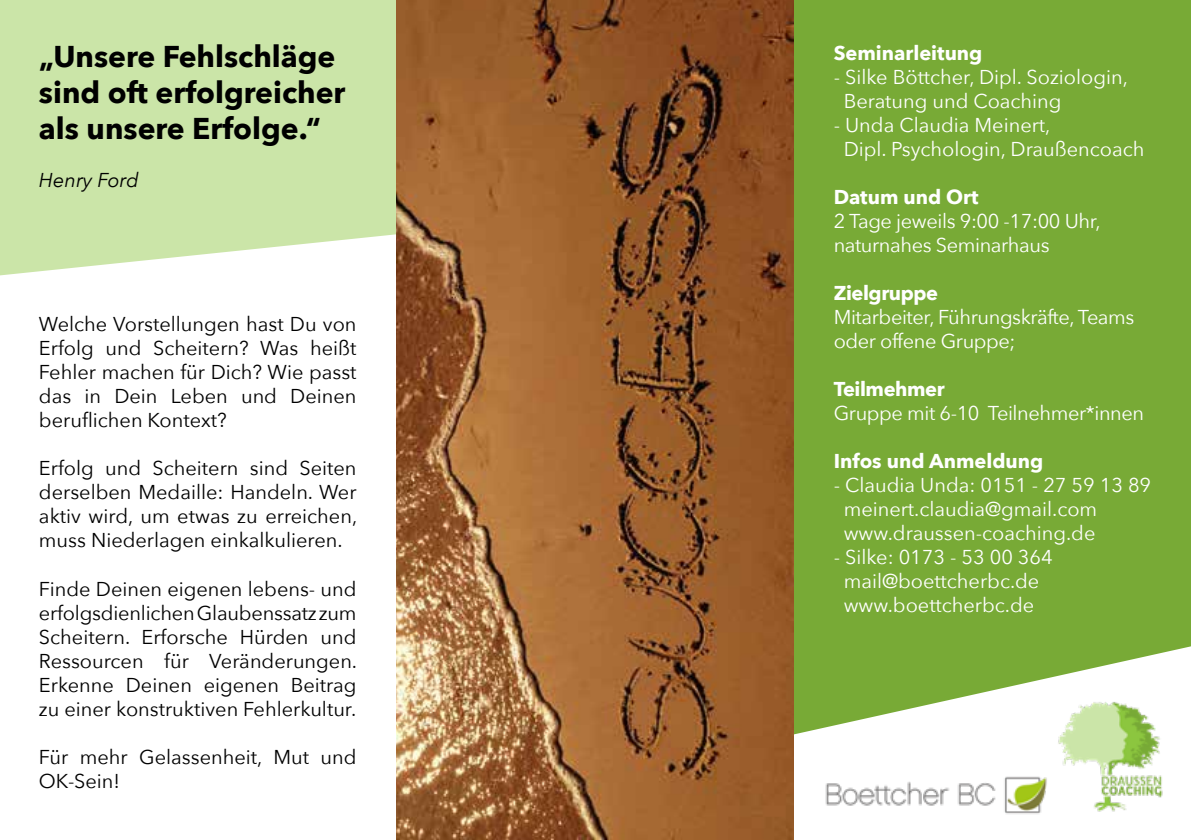
<style>
.page{position:relative;width:1191px;height:840px;background:#fff}
.page>*{position:absolute;margin:0;border:0;box-sizing:border-box;transform-origin:0 0}
.t1{font:700 30px/36px "Avenir Next";color:#000}
.t2{font:20px/24px "Avenir Next";color:#000;text-align:justify}
.t3{font:20px/24px "Avenir Next";color:#fff}
.t4{font:20px/24px "Avenir Next";letter-spacing:-.02em;color:#fff}
.t5{font:700 20px "Avenir Next";color:#fff}
.t6{font:700 20px "Avenir Next";letter-spacing:-.02em;color:#fff}
.t7{font:italic 20px "Avenir Next";color:#000}
</style>
<div class="page">
<svg style="left:0;top:0;width:396px;height:275px;background:#cee6ae"></svg>
<div style="left:793px;top:0;width:398px;height:736px;background:#78aa36"></div>
<img style="left:1034px;top:682px;width:140px;height:130px">
<img style="left:396px;top:0;width:397px;height:839px">
<img style="left:825px;top:765px;width:242px;height:49px">
<h1 class="t1" style="left:39px;top:38px;width:308px">„Unsere Fehlschläge sind oft erfolgreicher als unsere Erfolge.“</h1>
<p class="t7" style="left:39px;top:163px;width:101px">Henry Ford</p>
<p class="t2" style="left:39px;top:311px;width:319px">Welche Vorstellungen hast Du von Erfolg und Scheitern? Was heißt Fehler machen für Dich? Wie passt das in Dein Leben und Deinen beruflichen Kontext?</p>
<p class="t2" style="left:39px;top:455px;width:320px">Erfolg und Scheitern sind Seiten derselben Medaille: Handeln. Wer aktiv wird, um etwas zu erreichen, muss Niederlagen einkalkulieren.</p>
<p class="t2" style="left:39px;top:575px;width:320px">Finde Deinen eigenen lebens- und erfolgsdienlichen Glaubenssatz zum Scheitern. Erforsche Hürden und Ressourcen für Veränderungen.<br>Erkenne Deinen eigenen Beitrag zu einer konstruktiven Fehlerkultur.</p>
<p class="t2" style="left:39px;top:743px;width:319px">Für mehr Gelassenheit, Mut und<br>OK-Sein!</p>
<p class="t5" style="left:833px;top:35px;width:150px">Seminarleitung</p>
<p class="t3" style="left:843px;top:64px;width:286px;text-indent:-10px">- Silke Böttcher, Dipl. Soziologin,<br>Beratung und Coaching</p>
<p class="t3" style="left:843px;top:112px;width:302px;text-indent:-10px">- Unda Claudia Meinert,<br>Dipl. Psychologin, Draußencoach</p>
<p class="t5" style="left:833px;top:179px;width:146px">Datum und Ort</p>
<p class="t4" style="left:833px;top:208px;width:268px">2 Tage jeweils 9:00 -17:00 Uhr, naturnahes Seminarhaus</p>
<p class="t6" style="left:833px;top:275px;width:106px">Zielgruppe</p>
<p class="t4" style="left:833px;top:304px;width:302px">Mitarbeiter, Führungskräfte, Teams oder offene Gruppe;</p>
<p class="t6" style="left:833px;top:371px;width:112px">Teilmehmer</p>
<p class="t4" style="left:833px;top:400px;width:312px">Gruppe mit 6-10 Teilnehmer*innen</p>
<p class="t5" style="left:833px;top:443px;width:211px">Infos und Anmeldung</p>
<p class="t3" style="left:843px;top:472px;width:309px;text-indent:-10px">- Claudia Unda: 0151 - 27 59 13 89 meinert.claudia@gmail.com www.draussen-coaching.de</p>
<p class="t3" style="left:833px;top:544px;width:221px;text-align:center">- Silke: 0173 - 53 00 364 mail@boettcherbc.de www.boettcherbc.de</p>
</div>
